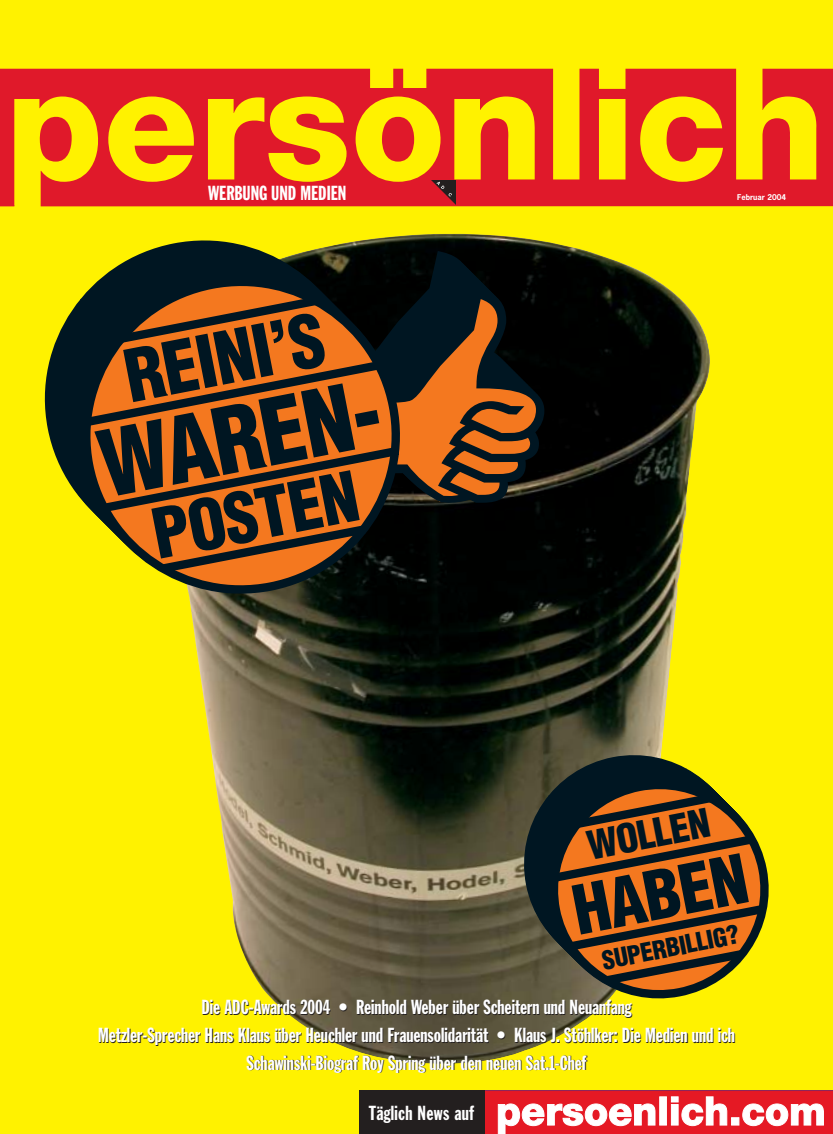
<style>
.page{position:relative;width:833px;height:1134px;background:#fff}
.page>*{position:absolute;margin:0;border:0;box-sizing:border-box;transform-origin:0 0}
.t1{font:900 condensed 89.75px "Helvetica LT";color:#001622}
.t2{font:900 condensed 74.62px "Helvetica LT";color:#001622}
.t3{font:900 condensed 70.88px "Helvetica LT";color:#001622}
.t4{font:900 condensed 67.5px "Helvetica LT";color:#001622}
.t5{font:900 condensed 66.25px "Helvetica LT";color:#001622}
.t6{font:900 condensed 61.75px "Helvetica LT";color:#001622}
.t7{font:900 condensed 51.38px "Helvetica LT";color:#001622}
.t8{font:900 condensed 48.75px "Helvetica LT";color:#001622}
.t9{font:900 condensed 38.75px "Helvetica LT";color:#001622}
.t10{font:900 condensed 25px "Helvetica LT";color:#001622}
.t11{font:20px/27.5px "Franklin Gothic Extra Cond";color:#fff;text-align:center}
.t12{font:20px "Franklin Gothic Extra Cond";letter-spacing:.02em;color:#fff}
.t13{font:700 7.5px "News Gothic";color:#fff}
</style>
<div class="page">
<div style="left:0;top:0;width:832px;height:1134px;background:#fff200"></div>
<img style="left:190px;top:233px;width:520px;height:831px">
<svg style="left:68px;top:264px;width:345px;height:343px"></svg>
<svg style="left:72px;top:290px;width:336px;height:288px;background:#a65f1c"></svg>
<svg style="left:540px;top:771px;width:172px;height:237px"></svg>
<svg style="left:545px;top:788px;width:224px;height:202px;background:#a3651e"></svg>
<div style="left:359px;top:1091px;width:127px;height:43px;background:#231f1f"></div>
<svg style="left:485px;top:1091px;width:347px;height:43px;background:#ed656c"></svg>
<svg style="left:0;top:69px;width:832px;height:137px;fill:#e0192a"></svg>
<svg style="left:429px;top:180px;width:26px;height:26px"></svg>
<svg style="left:333px;top:251px;width:207px;height:251px;background:#974c16"></svg>
<svg style="left:120px;top:451px;width:191px;height:90px;background:#da6d1f"></svg>
<svg style="left:579px;top:904px;width:131px;height:62px;background:#c7661f"></svg>
<p class="t11" style="left:208px;top:181px;width:140px">WERBUNG UND MEDIEN</p>
<p class="t13" style="left:737px;top:194px;width:50px">Februar 2004</p>
<h3 class="t3" style="left:89px;top:316px;width:204px;rotate:-11deg">REINI’S</h3>
<h3 class="t3" style="left:102px;top:328px;width:204px;rotate:-11deg">R INI’S</h3>
<h3 class="t3" style="left:152px;top:334px;width:165px;rotate:-11deg">EINI’S</h3>
<h3 class="t3" style="left:119px;top:346px;width:204px;rotate:-11deg">REINI’S</h3>
<h1 class="t1" style="left:135px;top:386px;width:235px;rotate:-11deg">AREN-</h1>
<h1 class="t1" style="left:137px;top:389px;width:235px;rotate:-11deg">AREN-</h1>
<h1 class="t1" style="left:84px;top:414px;width:259px;rotate:-11deg">WAREN</h1>
<h1 class="t1" style="left:86px;top:416px;width:259px;rotate:-11deg">WAREN</h1>
<h1 class="t1" style="left:92px;top:426px;width:302px;rotate:-11deg">WAREN-</h1>
<h2 class="t2" style="left:100px;top:467px;width:232px;rotate:-11deg">PO TEN</h2>
<h2 class="t2" style="left:103px;top:470px;width:232px;rotate:-11deg">POTN</h2>
<h2 class="t2" style="left:113px;top:480px;width:232px;rotate:-11deg">POS EN</h2>
<h2 class="t2" style="left:167px;top:487px;width:192px;rotate:-11deg">OSTEN</h2>
<h2 class="t2" style="left:170px;top:489px;width:192px;rotate:-11deg">OS EN</h2>
<h2 class="t2" style="left:133px;top:500px;width:232px;rotate:-11deg">POSTEN</h2>
<h3 class="t4" style="left:147px;top:505px;width:210px;rotate:-11deg">POSTEN</h3>
<h3 class="t8" style="left:551px;top:804px;width:141px;rotate:-11deg">R INI’S</h3>
<h3 class="t8" style="left:586px;top:807px;width:114px;rotate:-11deg">EINI’S</h3>
<h3 class="t8" style="left:566px;top:819px;width:141px;rotate:-11deg">REI IS</h3>
<h3 class="t8" style="left:573px;top:826px;width:141px;rotate:-11deg">REINI’S</h3>
<h3 class="t9" style="left:584px;top:829px;width:126px;rotate:-11deg">WOLLEN</h3>
<h3 class="t6" style="left:535px;top:859px;width:209px;rotate:-11deg">WAREN-</h3>
<h3 class="t6" style="left:537px;top:861px;width:209px;rotate:-11deg">W REN-</h3>
<h3 class="t6" style="left:592px;top:862px;width:163px;rotate:-11deg">AREN-</h3>
<h3 class="t6" style="left:594px;top:864px;width:163px;rotate:-11deg">AREN-</h3>
<h3 class="t6" style="left:554px;top:878px;width:209px;rotate:-11deg">WAREN-</h3>
<h3 class="t5" style="left:568px;top:882px;width:178px;rotate:-11deg">HABEN</h3>
<h3 class="t7" style="left:565px;top:915px;width:160px;rotate:-11deg">POSTEN</h3>
<h3 class="t7" style="left:567px;top:916px;width:160px;rotate:-11deg">PO TEN</h3>
<h3 class="t7" style="left:574px;top:923px;width:160px;rotate:-11deg">POS EN</h3>
<h3 class="t7" style="left:583px;top:932px;width:160px;rotate:-11deg">POSTEN</h3>
<h3 class="t7" style="left:584px;top:934px;width:160px;rotate:-11deg">POSTEN</h3>
<p class="t10" style="left:600px;top:949px;width:140px;rotate:-11deg">SUPERBILLIG?</p>
<p class="t11" style="left:98px;top:995px;width:638px">Die ADC-Awards 2004 • Reinhold Weber über Scheitern und Neuanfang<br>Metzler-Sprecher Hans Klaus über Heuchler und Frauensolidarität • Klaus J. Stöhlker: Die Medien und ich<br>Schawinski-Biograf Roy Spring über den neuen Sat.1-Chef</p>
<p class="t12" style="left:369px;top:1106px;width:106px">Täglich News auf</p>
</div>
